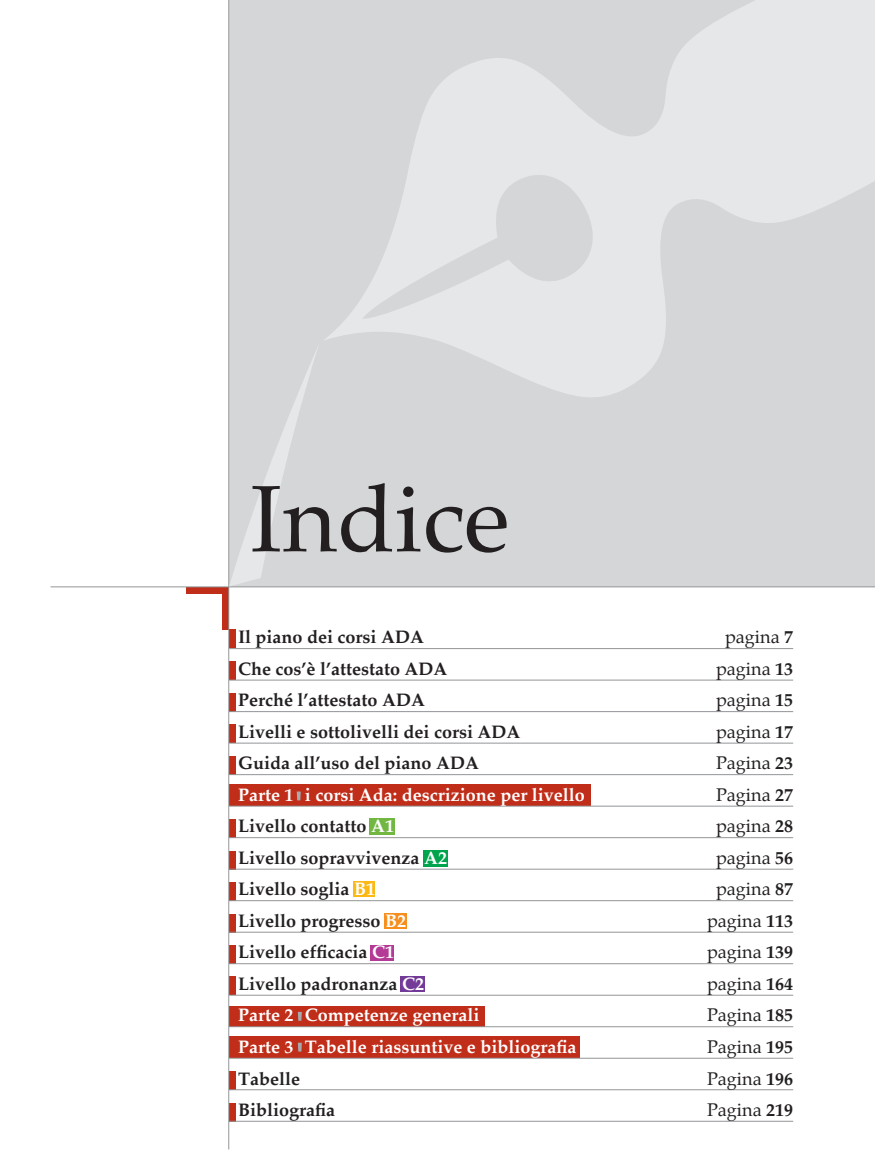
<style>
.page{position:relative;width:875px;height:1173px;background:#fff}
.page>*{position:absolute;margin:0;border:0;box-sizing:border-box;transform-origin:0 0}
.t1{font:94.5px "Palatino";color:#231f20}
.t2{font:700 18px "Palatino";color:#231f20}
.t3{font:18px "Palatino";color:#231f20}
.t4{font:700 18px "Palatino";color:#fff}
.s1{color:#fff}
.s2{font-weight:700}
</style>
<div class="page">
<div style="left:229px;top:629px;width:6px;height:19px;background:#c02d19"></div>
<div style="left:229px;top:1006px;width:255px;height:20px;background:#c02d19"></div>
<div style="left:229px;top:1036px;width:351px;height:22px;background:#c02d19"></div>
<div style="left:229px;top:784px;width:362px;height:21px;background:#c02d19"></div>
<div style="left:229px;top:661px;width:6px;height:19px;background:#c02d19"></div>
<div style="left:229px;top:693px;width:6px;height:18px;background:#c02d19"></div>
<div style="left:229px;top:724px;width:6px;height:19px;background:#c02d19"></div>
<div style="left:229px;top:756px;width:6px;height:18px;background:#c02d19"></div>
<div style="left:229px;top:819px;width:6px;height:18px;background:#c02d19"></div>
<div style="left:229px;top:851px;width:6px;height:18px;background:#c02d19"></div>
<div style="left:229px;top:882px;width:6px;height:18px;background:#c02d19"></div>
<div style="left:229px;top:913px;width:6px;height:19px;background:#c02d19"></div>
<div style="left:229px;top:945px;width:6px;height:18px;background:#c02d19"></div>
<div style="left:229px;top:976px;width:6px;height:19px;background:#c02d19"></div>
<div style="left:229px;top:1102px;width:6px;height:19px;background:#c02d19"></div>
<div style="left:229px;top:1071px;width:6px;height:18px;background:#c02d19"></div>
<div style="left:229px;top:0;width:646px;height:586px;background:#d5d6d8"></div>
<div style="left:384px;top:913px;width:23px;height:16px;background:#f68f1e"></div>
<div style="left:371px;top:944px;width:23px;height:16px;background:#b33b96"></div>
<div style="left:401px;top:976px;width:24px;height:15px;background:#743a97"></div>
<div style="left:370px;top:818px;width:25px;height:16px;background:#73b743"></div>
<div style="left:423px;top:849px;width:25px;height:17px;background:#00a44c"></div>
<div style="left:353px;top:881px;width:22px;height:16px;background:#fcb814"></div>
<hr style="left:229px;top:648px;width:564px;height:1px;background:#939598">
<hr style="left:229px;top:679px;width:564px;height:1px;background:#939598">
<hr style="left:229px;top:711px;width:564px;height:1px;background:#939598">
<hr style="left:229px;top:742px;width:564px;height:1px;background:#939598">
<hr style="left:229px;top:774px;width:564px;height:1px;background:#939598">
<hr style="left:229px;top:805px;width:564px;height:1px;background:#939598">
<hr style="left:229px;top:837px;width:564px;height:1px;background:#939598">
<hr style="left:229px;top:868px;width:564px;height:1px;background:#939598">
<hr style="left:229px;top:900px;width:564px;height:1px;background:#939598">
<hr style="left:229px;top:931px;width:564px;height:1px;background:#939598">
<hr style="left:229px;top:963px;width:564px;height:1px;background:#939598">
<hr style="left:229px;top:994px;width:564px;height:1px;background:#939598">
<hr style="left:229px;top:1026px;width:564px;height:1px;background:#939598">
<hr style="left:229px;top:1057px;width:564px;height:1px;background:#939598">
<hr style="left:229px;top:1089px;width:564px;height:1px;background:#939598">
<hr style="left:229px;top:1120px;width:564px;height:1px;background:#939598">
<div style="left:222px;top:591px;width:7px;height:39px;background:#c02d19"></div>
<div style="left:186px;top:587px;width:43px;height:6px;background:#c02d19"></div>
<hr style="left:51px;top:586px;width:824px;height:1px;background:#939598">
<hr style="left:228px;top:0;width:1px;height:1149px;background:#939598">
<svg style="left:298px;top:1012px;width:4px;height:8px"></svg>
<svg style="left:297px;top:791px;width:4px;height:9px"></svg>
<svg style="left:298px;top:1042px;width:4px;height:9px"></svg>
<svg style="left:324px;top:0;width:551px;height:397px"></svg>
<svg style="left:229px;top:343px;width:88px;height:243px"></svg>
<h1 class="t1" style="left:250px;top:464px;width:261px">Indice</h1>
<p class="t2" style="left:238px;top:627px;width:215px">Il piano dei corsi ADA <span class="s1">A1</span></p>
<p class="t3" style="left:725px;top:627px;width:70px">pagina <span class="s2">7</span></p>
<p class="t2" style="left:238px;top:658px;width:211px">Che cos’è l’attestato ADA</p>
<p class="t3" style="left:716px;top:658px;width:79px">pagina <span class="s2">13</span></p>
<p class="t2" style="left:238px;top:690px;width:188px">Perché l’attestato ADA</p>
<p class="t3" style="left:716px;top:690px;width:79px">pagina <span class="s2">15</span></p>
<p class="t2" style="left:238px;top:721px;width:284px">Livelli e sottolivelli dei corsi ADA</p>
<p class="t3" style="left:716px;top:721px;width:79px">pagina <span class="s2">17</span></p>
<p class="t2" style="left:238px;top:753px;width:242px">Guida all’uso del piano ADA</p>
<p class="t3" style="left:716px;top:753px;width:79px">Pagina <span class="s2">23</span></p>
<p class="t4" style="left:238px;top:784px;width:348px">Parte 1 i corsi Ada: descrizione per livello</p>
<p class="t3" style="left:716px;top:784px;width:79px">Pagina <span class="s2">27</span></p>
<p class="t2" style="left:238px;top:816px;width:157px">Livello contatto <span class="s1">A1</span></p>
<p class="t3" style="left:716px;top:816px;width:79px">pagina <span class="s2">28</span></p>
<p class="t2" style="left:238px;top:847px;width:211px">Livello sopravvivenza <span class="s1">A2</span></p>
<p class="t3" style="left:716px;top:847px;width:79px">pagina <span class="s2">56</span></p>
<p class="t2" style="left:238px;top:879px;width:138px">Livello soglia <span class="s1">B1</span></p>
<p class="t3" style="left:716px;top:879px;width:79px">pagina <span class="s2">87</span></p>
<p class="t2" style="left:238px;top:910px;width:170px">Livello progresso <span class="s1">B2</span></p>
<p class="t3" style="left:707px;top:910px;width:88px">pagina <span class="s2">113</span></p>
<p class="t2" style="left:238px;top:942px;width:157px">Livello efficacia <span class="s1">C1</span></p>
<p class="t3" style="left:707px;top:942px;width:88px">pagina <span class="s2">139</span></p>
<p class="t2" style="left:238px;top:973px;width:187px">Livello padronanza <span class="s1">C2</span></p>
<p class="t3" style="left:707px;top:973px;width:88px">pagina <span class="s2">164</span></p>
<p class="t4" style="left:238px;top:1005px;width:243px">Parte 2 Competenze generali</p>
<p class="t3" style="left:707px;top:1005px;width:88px">Pagina <span class="s2">185</span></p>
<p class="t4" style="left:238px;top:1036px;width:340px">Parte 3 Tabelle riassuntive e bibliografia</p>
<p class="t3" style="left:707px;top:1036px;width:88px">Pagina <span class="s2">195</span></p>
<p class="t2" style="left:238px;top:1068px;width:63px">Tabelle</p>
<p class="t3" style="left:707px;top:1068px;width:88px">Pagina <span class="s2">196</span></p>
<p class="t2" style="left:238px;top:1099px;width:99px">Bibliografia</p>
<p class="t3" style="left:707px;top:1099px;width:88px">Pagina <span class="s2">219</span></p>
</div>
